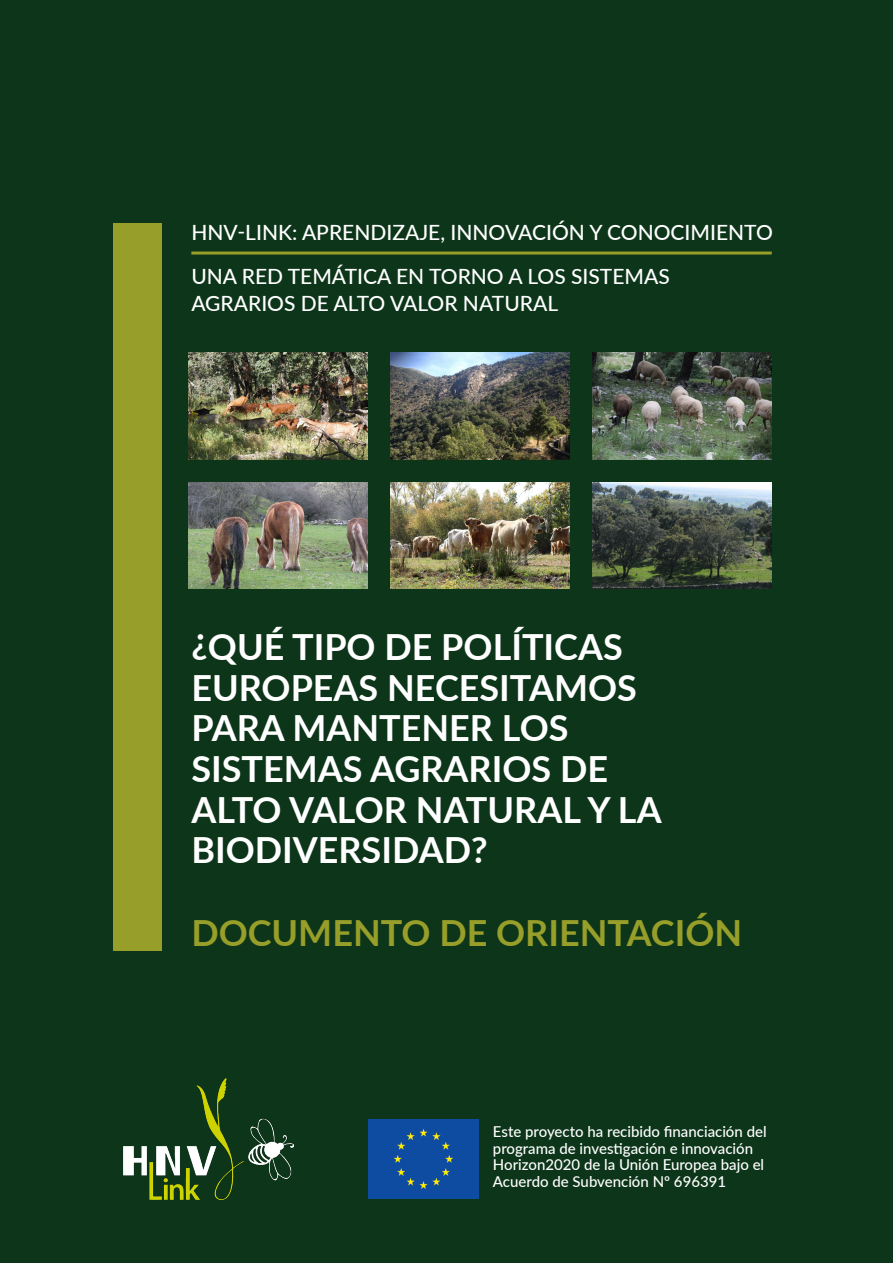
<style>
.page{position:relative;width:893px;height:1263px;background:#0c3519}
.page>*{position:absolute;margin:0;border:0;box-sizing:border-box;transform-origin:0 0}
.Titulo1{font:700 36px/40.5px "Lato";color:#fff}
.Titulo1-2{font:700 36px "Lato";color:#979e29}
.t1{font:500 21px/27px "Lato";color:#fff}
.t2{font:500 15px/16.5px "Lato";color:#fff}
</style>
<div class="page">
<div style="left:113px;top:223px;width:49px;height:727px;background:#979e29"></div>
<img style="left:123px;top:1078px;width:170px;height:121px">
<hr style="left:191px;top:251px;width:581px;height:3px;background:#979e29">
<img style="left:189px;top:353px;width:178px;height:106px">
<img style="left:189px;top:483px;width:178px;height:106px">
<img style="left:391px;top:353px;width:178px;height:106px">
<img style="left:593px;top:483px;width:179px;height:106px">
<img style="left:391px;top:483px;width:178px;height:106px">
<img style="left:593px;top:353px;width:179px;height:106px">
<div style="left:369px;top:1120px;width:109px;height:78px;background:#0d4ca0"></div>
<p class="t1" style="left:191px;top:218px;width:583px">HNV-LINK: APRENDIZAJE, INNOVACIÓN Y CONOCIMIENTO</p>
<p class="t1" style="left:191px;top:262px;width:480px">UNA RED TEMÁTICA EN TORNO A LOS SISTEMAS<br>AGRARIOS DE ALTO VALOR NATURAL</p>
<p class="Titulo1" style="left:191px;top:625px;width:472px">¿QUÉ TIPO DE POLÍTICAS<br>EUROPEAS NECESITAMOS<br>PARA MANTENER LOS<br>SISTEMAS AGRARIOS DE<br>ALTO VALOR NATURAL Y LA<br>BIODIVERSIDAD?</p>
<p class="Titulo1-2" style="left:191px;top:906px;width:552px">DOCUMENTO DE ORIENTACIÓN</p>
<p class="t2" style="left:493px;top:1123px;width:275px">Este proyecto ha recibido financiación del programa de investigación e innovación Horizon2020 de la Unión Europea bajo el Acuerdo de Subvención Nº 696391</p>
</div>
